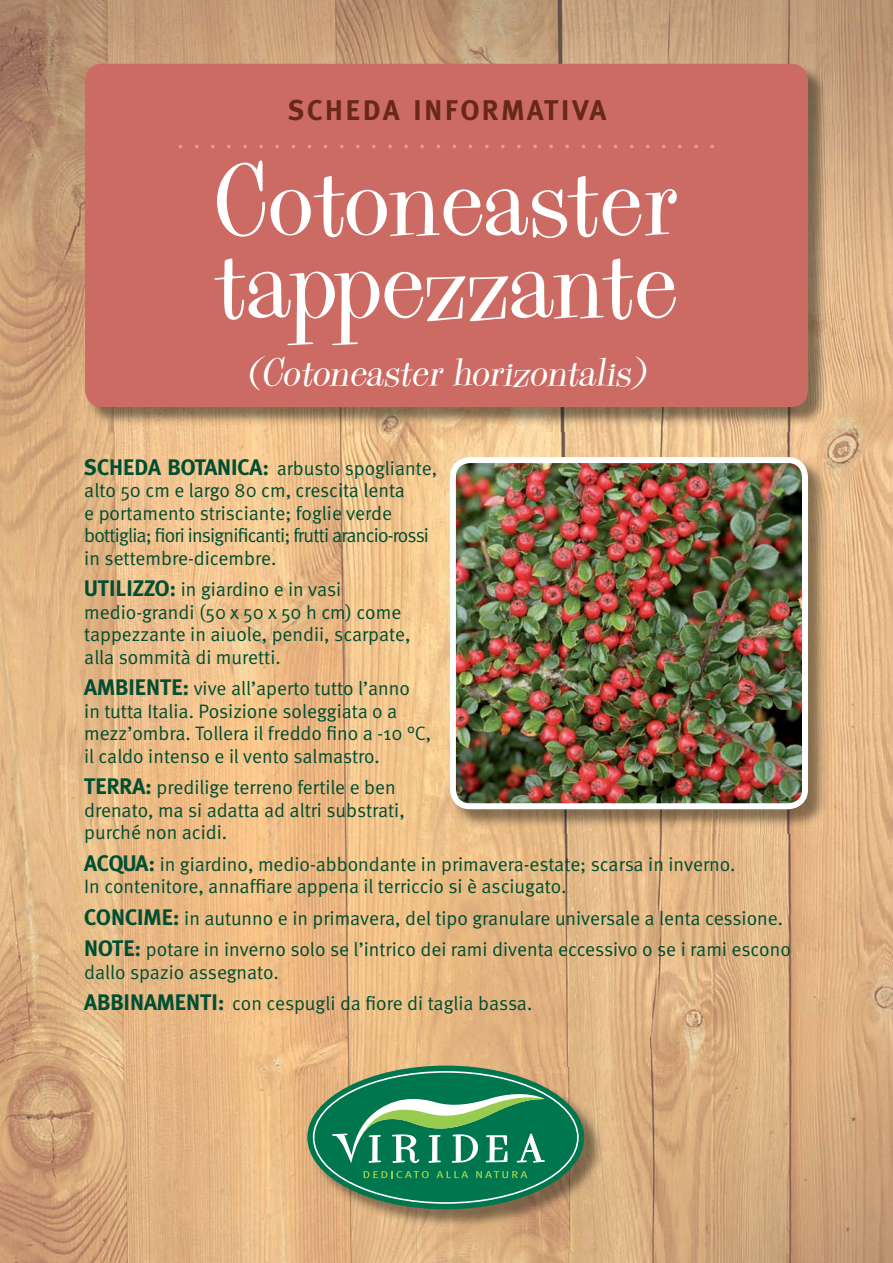
<style>
.page{position:relative;width:893px;height:1263px;background:#fff}
.page>*{position:absolute;margin:0;border:0;box-sizing:border-box;transform-origin:0 0}
.t1{font:108px/82.5px "Pike";color:#fff;scale:1.15 1}
.t2{font:italic 42px "Pike";color:#fff;scale:1.15 1}
.t3{font:700 28.5px "Meta";letter-spacing:.1em;color:#682815}
.t4{font:700 21px "Meta";color:#dc9f94}
.t5{font:19.5px/22.5px "Meta Normal";color:#004f32}
.s1{font-family:"Meta";font-weight:700;font-size:22.5px}
</style>
<div class="page">
<img style="left:0;top:0;width:893px;height:1263px">
<img style="left:87px;top:65px;width:744px;height:366px">
<div style="left:85px;top:64px;width:723px;height:343px;background:#cb6b63;border-radius:17px"></div>
<img style="left:309px;top:1067px;width:301px;height:185px">
<div style="left:307px;top:1066px;width:277px;height:143px;background:#00764f;border-radius:50%"></div>
<div style="left:313px;top:1071px;width:266px;height:133px;background:#00764f;border:2px solid #fff;border-radius:50%"></div>
<svg style="left:332px;top:1091px;width:213px;height:72px"></svg>
<svg style="left:364px;top:1171px;width:65px;height:7px"></svg>
<svg style="left:436px;top:1171px;width:32px;height:7px"></svg>
<svg style="left:476px;top:1171px;width:51px;height:7px"></svg>
<img style="left:452px;top:459px;width:380px;height:374px">
<img style="left:453px;top:460px;width:348px;height:346px">
<div style="left:450px;top:457px;width:358px;height:352px;border:6px solid #fff;border-radius:17px"></div>
<h3 class="t3" style="left:288px;top:99px;width:320px">SCHEDA INFORMATIVA</h3>
<p class="t4" style="left:178px;top:133px;width:539px">..................................</p>
<h1 class="t1" style="left:214px;top:166px;width:405px">Cotoneaster tappezzante</h1>
<h2 class="t2" style="left:247px;top:358px;width:352px">(Cotoneaster horizontalis)</h2>
<p class="t5" style="left:84px;top:458px;width:354px"><span class="s1">SCHEDA BOTANICA:</span> arbusto spogliante, alto 50 cm e largo 80 cm, crescita lenta<br>e portamento strisciante; foglie verde bottiglia; fiori insignificanti; frutti arancio-rossi in settembre-dicembre.</p>
<p class="t5" style="left:84px;top:579px;width:328px"><span class="s1">UTILIZZO:</span> in giardino e in vasi medio-grandi (50 x 50 x 50 h cm) come tappezzante in aiuole, pendii, scarpate, alla sommità di muretti.</p>
<p class="t5" style="left:84px;top:678px;width:349px"><span class="s1">AMBIENTE:</span> vive all’aperto tutto l’anno<br>in tutta Italia. Posizione soleggiata o a mezz’ombra. Tollera il freddo fino a -10 °C, il caldo intenso e il vento salmastro.</p>
<p class="t5" style="left:84px;top:777px;width:322px"><span class="s1">TERRA:</span> predilige terreno fertile e ben drenato, ma si adatta ad altri substrati, purché non acidi.</p>
<p class="t5" style="left:84px;top:854px;width:653px"><span class="s1">ACQUA:</span> in giardino, medio-abbondante in primavera-estate; scarsa in inverno.<br>In contenitore, annaffiare appena il terriccio si è asciugato.</p>
<p class="t5" style="left:84px;top:903px;width:708px;line-height:31.5px"><span class="s1">CONCIME:</span> in autunno e in primavera, del tipo granulare universale a lenta cessione.<br><span class="s1">NOTE:</span> potare in inverno solo se l’intrico dei rami diventa eccessivo o se i rami escono</p>
<p class="t5" style="left:84px;top:957px;width:450px;line-height:31.5px">dallo spazio assegnato.<br><span class="s1">ABBINAMENTI:</span> con cespugli da fiore di taglia bassa.</p>
</div>
